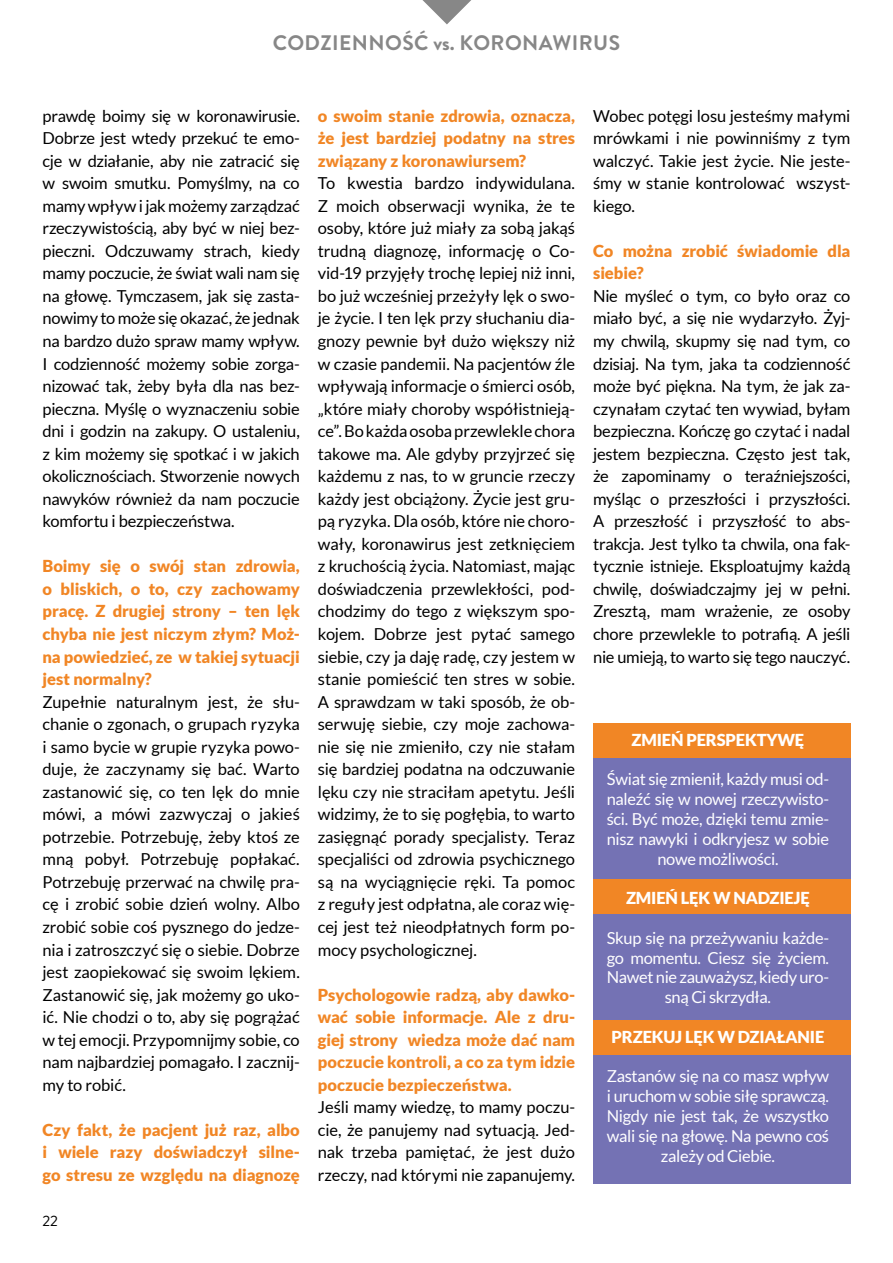
<style>
.page{position:relative;width:893px;height:1263px;background:#fff}
.page>*{position:absolute;margin:0;border:0;box-sizing:border-box;transform-origin:0 0}
.t1{font:700 21px "Brandon Grotesque";letter-spacing:.02em;color:#878787}
.t2{font:16.5px/22.5px "Lato";letter-spacing:-.01em;color:#000;text-align:justify}
.t3{font:900 16.5px/22.5px "Lato";letter-spacing:-.005em;color:#f18625;text-align:justify}
.t4{font:16.5px/19.8px "Lato";letter-spacing:-.02em;color:#fff;text-align:center}
.t5{font:900 16.5px "Lato";letter-spacing:-.01em;color:#fff}
.t6{font:15px "Brandon Grotesque";color:#000}
</style>
<div class="page">
<div style="left:593px;top:725px;width:257px;height:459px;background:#7472b4"></div>
<div style="left:593px;top:723px;width:257px;height:34px;background:#f18625"></div>
<div style="left:593px;top:879px;width:257px;height:35px;background:#f18625"></div>
<div style="left:593px;top:1020px;width:257px;height:34px;background:#f18625"></div>
<svg style="left:422px;top:0;width:49px;height:24px"></svg>
<p class="t1" style="left:273px;top:28px;width:349px">CODZIENNOŚĆ vs. KORONAWIRUS</p>
<p class="t2" style="left:43px;top:104px;width:259px">prawdę boimy się w koronawirusie.<br>Dobrze jest wtedy przekuć te emo&shy;cje w działanie, aby nie zatracić się w swoim smutku. Pomyślmy, na co mamy wpływ i jak możemy zarządzać rzeczywistością, aby być w niej bez&shy;pieczni. Odczuwamy strach, kiedy mamy poczucie, że świat wali nam się na głowę. Tymczasem, jak się zasta&shy;nowimy to może się okazać, że jednak na bardzo dużo spraw mamy wpływ.<br>I codzienność możemy sobie zorga&shy;nizować tak, żeby była dla nas bez&shy;pieczna. Myślę o wyznaczeniu sobie dni i godzin na zakupy. O ustaleniu, z kim możemy się spotkać i w jakich okolicznościach. Stworzenie nowych nawyków również da nam poczucie komfortu i bezpieczeństwa.</p>
<p class="t3" style="left:43px;top:555px;width:259px">Boimy się o swój stan zdrowia, o bliskich, o to, czy zachowamy pracę. Z drugiej strony – ten lęk chyba nie jest niczym złym? Moż&shy;na powiedzieć, ze w takiej sytuacji jest normalny?</p>
<p class="t2" style="left:43px;top:690px;width:259px">Zupełnie naturalnym jest, że słu&shy;chanie o zgonach, o grupach ryzyka i samo bycie w grupie ryzyka powo&shy;duje, że zaczynamy się bać. Warto zastanowić się, co ten lęk do mnie mówi, a mówi zazwyczaj o jakieś potrzebie. Potrzebuję, żeby ktoś ze mną pobył. Potrzebuję popłakać.<br>Potrzebuję przerwać na chwilę pra&shy;cę i zrobić sobie dzień wolny. Albo zrobić sobie coś pysznego do jedze&shy;nia i zatroszczyć się o siebie. Dobrze jest zaopiekować się swoim lękiem.<br>Zastanowić się, jak możemy go uko&shy;ić. Nie chodzi o to, aby się pogrążać w tej emocji. Przypomnijmy sobie, co nam najbardziej pomagało. I zacznij&shy;my to robić.</p>
<p class="t3" style="left:43px;top:1118px;width:259px">Czy fakt, że pacjent już raz, albo i wiele razy doświadczył silne&shy;go stresu ze względu na diagnozę</p>
<p class="t6" style="left:43px;top:1210px;width:17px">22</p>
<p class="t3" style="left:318px;top:104px;width:259px">o swoim stanie zdrowia, oznacza, że jest bardziej podatny na stres związany z koronawiursem?</p>
<p class="t2" style="left:318px;top:172px;width:259px">To kwestia bardzo indywidulana.<br>Z moich obserwacji wynika, że te osoby, które już miały za sobą jakąś trudną diagnozę, informację o Co&shy;vid-19 przyjęły trochę lepiej niż inni, bo już wcześniej przeżyły lęk o swo&shy;je życie. I ten lęk przy słuchaniu dia&shy;gnozy pewnie był dużo większy niż w czasie pandemii. Na pacjentów źle wpływają informacje o śmierci osób, „które miały choroby współistnieją&shy;ce”. Bo każda osoba przewlekle chora takowe ma. Ale gdyby przyjrzeć się każdemu z nas, to w gruncie rzeczy każdy jest obciążony. Życie jest gru&shy;pą ryzyka. Dla osób, które nie choro&shy;wały, koronawirus jest zetknięciem z kruchością życia. Natomiast, mając doświadczenia przewlekłości, pod&shy;chodzimy do tego z większym spo&shy;kojem. Dobrze jest pytać samego siebie, czy ja daję radę, czy jestem w stanie pomieścić ten stres w sobie.<br>A sprawdzam w taki sposób, że ob&shy;serwuję siebie, czy moje zachowa&shy;nie się nie zmieniło, czy nie stałam się bardziej podatna na odczuwanie lęku czy nie straciłam apetytu. Jeśli widzimy, że to się pogłębia, to warto zasięgnąć porady specjalisty. Teraz specjaliści od zdrowia psychicznego są na wyciągnięcie ręki. Ta pomoc z reguły jest odpłatna, ale coraz wię&shy;cej jest też nieodpłatnych form po&shy;mocy psychologicznej.</p>
<p class="t3" style="left:318px;top:983px;width:259px">Psychologowie radzą, aby dawko&shy;wać sobie informacje. Ale z dru&shy;giej strony wiedza może dać nam poczucie kontroli, a co za tym idzie poczucie bezpieczeństwa.</p>
<p class="t2" style="left:318px;top:1096px;width:259px">Jeśli mamy wiedzę, to mamy poczu&shy;cie, że panujemy nad sytuacją. Jed&shy;nak trzeba pamiętać, że jest dużo rzeczy, nad którymi nie zapanujemy.</p>
<p class="t2" style="left:593px;top:104px;width:259px">Wobec potęgi losu jesteśmy małymi mrówkami i nie powinniśmy z tym walczyć. Takie jest życie. Nie jeste&shy;śmy w stanie kontrolować wszyst&shy;kiego.</p>
<p class="t3" style="left:593px;top:239px;width:259px">Co można zrobić świadomie dla siebie?</p>
<p class="t2" style="left:593px;top:285px;width:259px">Nie myśleć o tym, co było oraz co miało być, a się nie wydarzyło. Żyj&shy;my chwilą, skupmy się nad tym, co dzisiaj. Na tym, jaka ta codzienność może być piękna. Na tym, że jak za&shy;czynałam czytać ten wywiad, byłam bezpieczna. Kończę go czytać i nadal jestem bezpieczna. Często jest tak, że zapominamy o teraźniejszości, myśląc o przeszłości i przyszłości.<br>A przeszłość i przyszłość to abs&shy;trakcja. Jest tylko ta chwila, ona fak&shy;tycznie istnieje. Eksploatujmy każdą chwilę, doświadczajmy jej w pełni.<br>Zresztą, mam wrażenie, ze osoby chore przewlekle to potrafią. A jeśli nie umieją, to warto się tego nauczyć.</p>
<p class="t5" style="left:632px;top:730px;width:174px">ZMIEŃ PERSPEKTYWĘ</p>
<p class="t4" style="left:607px;top:769px;width:224px">Świat się zmienił, każdy musi od&shy;naleźć się w nowej rzeczywisto&shy;ści. Być może, dzięki temu zmie&shy;nisz nawyki i odkryjesz w sobie nowe możliwości.</p>
<p class="t5" style="left:626px;top:888px;width:185px">ZMIEŃ LĘK W NADZIEJĘ</p>
<p class="t4" style="left:607px;top:928px;width:224px">Skup się na przeżywaniu każde&shy;go momentu. Ciesz się życiem.<br>Nawet nie zauważysz, kiedy uro&shy;sną Ci skrzydła.</p>
<p class="t5" style="left:612px;top:1027px;width:214px">PRZEKUJ LĘK W DZIAŁANIE</p>
<p class="t4" style="left:607px;top:1066px;width:224px">Zastanów się na co masz wpływ i uruchom w sobie siłę sprawczą.<br>Nigdy nie jest tak, że wszystko wali się na głowę. Na pewno coś zależy od Ciebie.</p>
</div>
